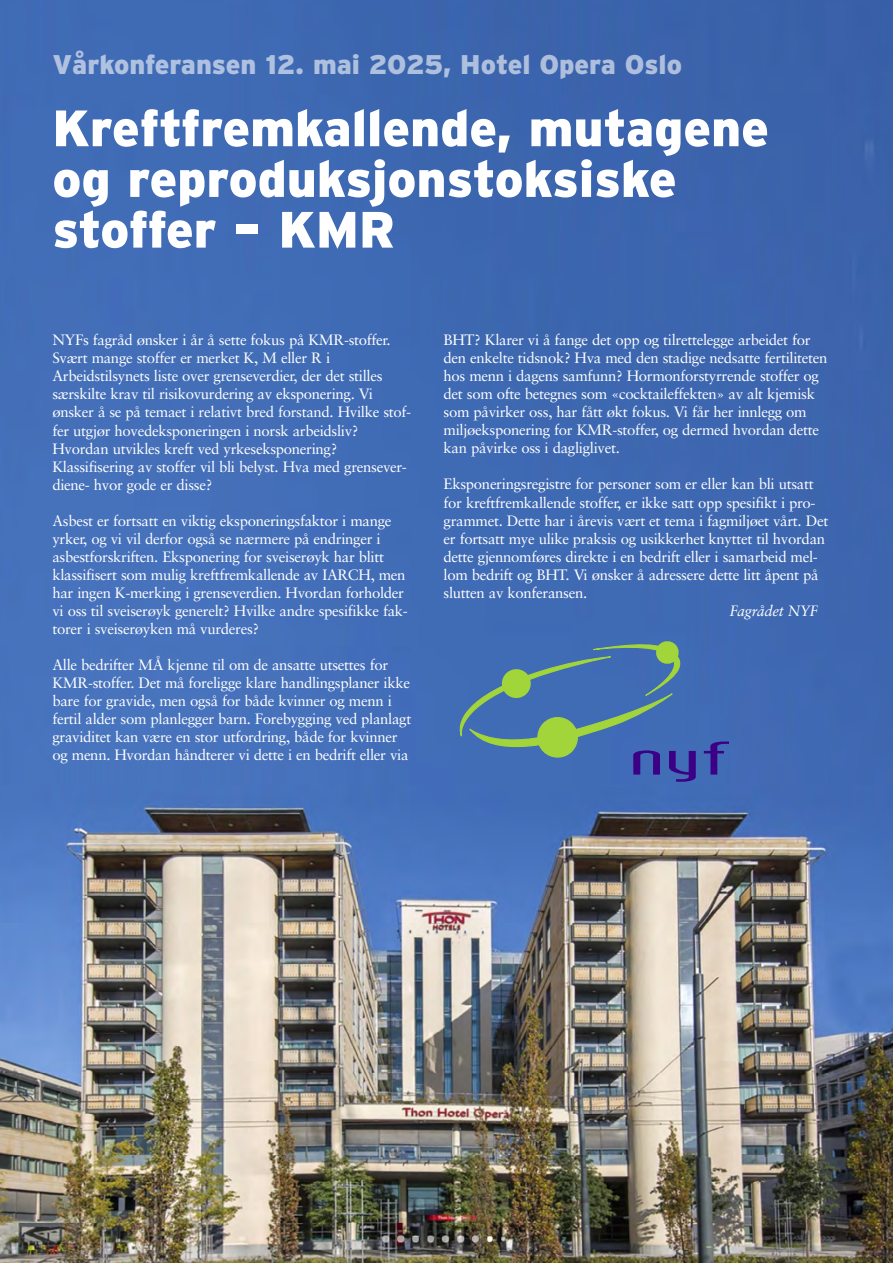
<style>
.page{position:relative;width:893px;height:1263px;background:#fff}
.page>*{position:absolute;margin:0;border:0;box-sizing:border-box;transform-origin:0 0}
.t1{font:900 51px "Interstate";color:#fff}
.t2{font:900 27px "Interstate";color:rgb(255 255 255/.59)}
.t3{font:15px/18px "Sabon";letter-spacing:-.02em;color:#fff}
.t4{font:italic 15px "Sabon";letter-spacing:-.02em;color:#fff}
</style>
<div class="page">
<img style="left:0;top:0;width:893px;height:1263px">
<svg style="left:460px;top:641px;width:236px;height:141px"></svg>
<svg style="left:704px;top:741px;width:24px;height:33px"></svg>
<p class="t2" style="left:52px;top:54px;width:631px">Vårkonferansen 12. mai 2025, Hotel Opera Oslo</p>
<p class="t1" style="left:52px;top:109px;width:718px">Kreftfremkallende, mutagene</p>
<p class="t1" style="left:52px;top:160px;width:626px">og reproduksjonstoksiske</p>
<p class="t1" style="left:52px;top:210px;width:345px">stoffer – KMR</p>
<p class="t3" style="left:52px;top:332px;width:360px">NYFs fagråd ønsker i år å sette fokus på KMR-stoffer.<br>Svært mange stoffer er merket K, M eller R i Arbeidstilsynets liste over grenseverdier, der det stilles særskilte krav til risikovurdering av eksponering. Vi ønsker å se på temaet i relativt bred forstand. Hvilke stof&shy;fer utgjør hovedeksponeringen i norsk arbeidsliv?<br>Hvordan utvikles kreft ved yrkeseksponering?<br>Klassifisering av stoffer vil bli belyst. Hva med grensever&shy;diene- hvor gode er disse?</p>
<p class="t3" style="left:52px;top:513px;width:357px">Asbest er fortsatt en viktig eksponeringsfaktor i mange yrker, og vi vil derfor også se nærmere på endringer i asbestforskriften. Eksponering for sveiserøyk har blitt klassifisert som mulig kreftfremkallende av IARCH, men har ingen K-merking i grenseverdien. Hvordan forholder vi oss til sveiserøyk generelt? Hvilke andre spesifikke fak&shy;torer i sveiserøyken må vurderes?</p>
<p class="t3" style="left:52px;top:657px;width:361px">Alle bedrifter MÅ kjenne til om de ansatte utsettes for KMR-stoffer. Det må foreligge klare handlingsplaner ikke bare for gravide, men også for både kvinner og menn i fertil alder som planlegger barn. Forebygging ved planlagt graviditet kan være en stor utfordring, både for kvinner og menn. Hvordan håndterer vi dette i en bedrift eller via</p>
<p class="t3" style="left:444px;top:332px;width:385px">BHT? Klarer vi å fange det opp og tilrettelegge arbeidet for den enkelte tidsnok? Hva med den stadige nedsatte fertiliteten hos menn i dagens samfunn? Hormonforstyrrende stoffer og det som ofte betegnes som «cocktaileffekten» av alt kjemisk som påvirker oss, har fått økt fokus. Vi får her innlegg om miljøeksponering for KMR-stoffer, og dermed hvordan dette kan påvirke oss i dagliglivet.</p>
<p class="t3" style="left:444px;top:476px;width:386px">Eksponeringsregistre for personer som er eller kan bli utsatt for kreftfremkallende stoffer, er ikke satt opp spesifikt i pro&shy;grammet. Dette har i årevis vært et tema i fagmiljøet vårt. Det er fortsatt mye ulike praksis og usikkerhet knyttet til hvordan dette gjennomføres direkte i en bedrift eller i samarbeid mel&shy;lom bedrift og BHT. Vi ønsker å adressere dette litt åpent på slutten av konferansen.</p>
<p class="t4" style="left:729px;top:604px;width:90px">Fagrådet NYF</p>
</div>
